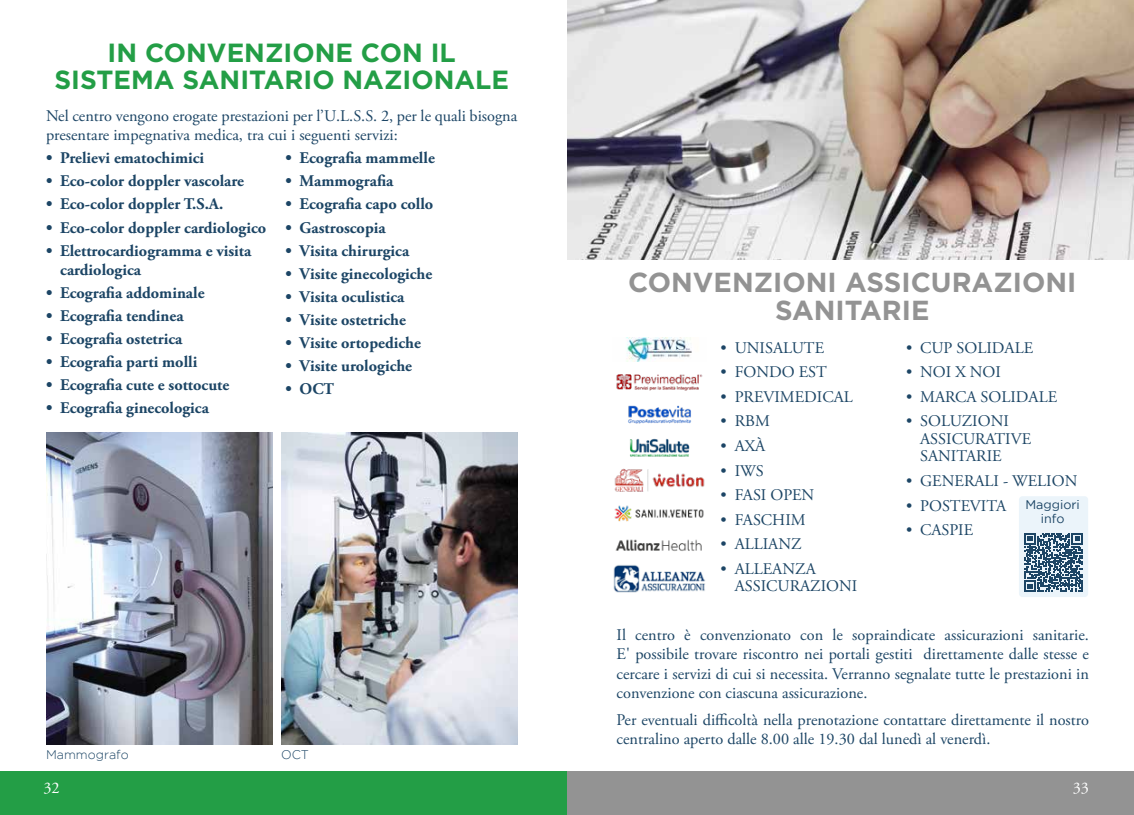
<style>
.page{position:relative;width:1134px;height:815px;background:#fff}
.page>*{position:absolute;margin:0;border:0;box-sizing:border-box;transform-origin:0 0}
.t1{font:700 27.5px/27.5px "Gotham";color:#939393;text-align:center}
.t2{font:700 26.25px/27.5px "Gotham";color:#239e46;text-align:center}
.t3{font:16.25px/19.5px "Adobe Garamond Pro";color:#1c4565}
.t4{font:700 16.25px/19.5px "Adobe Garamond Pro";color:#1c4565}
.t5{font:16.25px "Adobe Garamond Pro";color:#fff}
.t6{font:300 12.5px "Gotham";color:#1c4565}
.t7{font:12.5px/13.8px "Gotham";color:#1c4565;text-align:center}
</style>
<div class="page">
<img style="left:46px;top:433px;width:227px;height:311px">
<img style="left:614px;top:505px;width:90px;height:17px">
<div style="left:567px;top:771px;width:567px;height:44px;background:#939393"></div>
<div style="left:0;top:771px;width:567px;height:44px;background:#239e46"></div>
<img style="left:616px;top:374px;width:87px;height:17px">
<img style="left:628px;top:405px;width:63px;height:19px">
<img style="left:630px;top:438px;width:60px;height:19px">
<img style="left:614px;top:468px;width:91px;height:24px">
<img style="left:615px;top:539px;width:87px;height:13px">
<img style="left:613px;top:565px;width:92px;height:28px">
<img style="left:626px;top:337px;width:66px;height:24px">
<img style="left:567px;top:0;width:567px;height:260px">
<div style="left:1019px;top:496px;width:69px;height:101px;background:#ebf4fa;border-radius:4px"></div>
<svg style="left:1024px;top:533px;width:59px;height:59px"></svg>
<img style="left:281px;top:433px;width:236px;height:311px">
<h2 class="t2" style="left:54px;top:38px;width:456px">IN CONVENZIONE CON IL<br>SISTEMA SANITARIO NAZIONALE</h2>
<p class="t3" style="left:46px;top:107px;width:473px">Nel centro vengono erogate prestazioni per l’U.L.S.S. 2, per le quali bisogna presentare impegnativa medica, tra cui i seguenti servizi:</p>
<p class="t4" style="left:46px;top:149px;width:160px">• Prelievi ematochimici</p>
<p class="t4" style="left:46px;top:172px;width:199px">• Eco-color doppler vascolare</p>
<p class="t4" style="left:46px;top:195px;width:179px">• Eco-color doppler T.S.A.</p>
<p class="t4" style="left:46px;top:218px;width:222px">• Eco-color doppler cardiologico</p>
<p class="t4" style="left:60px;top:241px;width:193px;text-indent:-14px">• Elettrocardiogramma e visita cardiologica</p>
<p class="t4" style="left:46px;top:284px;width:160px">• Ecografia addominale</p>
<p class="t4" style="left:46px;top:307px;width:139px">• Ecografia tendinea</p>
<p class="t4" style="left:46px;top:330px;width:138px">• Ecografia ostetrica</p>
<p class="t4" style="left:46px;top:353px;width:153px">• Ecografia parti molli</p>
<p class="t4" style="left:46px;top:376px;width:185px">• Ecografia cute e sottocute</p>
<p class="t4" style="left:46px;top:399px;width:164px">• Ecografia ginecologica</p>
<p class="t4" style="left:285px;top:149px;width:151px">• Ecografia mammelle</p>
<p class="t4" style="left:285px;top:172px;width:109px">• Mammografia</p>
<p class="t4" style="left:285px;top:195px;width:149px">• Ecografia capo collo</p>
<p class="t4" style="left:285px;top:218px;width:102px">• Gastroscopia</p>
<p class="t4" style="left:285px;top:241px;width:125px">• Visita chirurgica</p>
<p class="t4" style="left:285px;top:264px;width:148px">• Visite ginecologiche</p>
<p class="t4" style="left:285px;top:287px;width:120px">• Visita oculistica</p>
<p class="t4" style="left:285px;top:310px;width:122px">• Visite ostetriche</p>
<p class="t4" style="left:285px;top:333px;width:137px">• Visite ortopediche</p>
<p class="t4" style="left:285px;top:356px;width:128px">• Visite urologiche</p>
<p class="t4" style="left:285px;top:379px;width:50px">• OCT</p>
<p class="t6" style="left:46px;top:747px;width:84px">Mammografo</p>
<p class="t6" style="left:281px;top:747px;width:29px">OCT</p>
<h1 class="t1" style="left:628px;top:269px;width:450px">CONVENZIONI ASSICURAZIONI<br>SANITARIE</h1>
<p class="t3" style="left:720px;top:338px;width:105px">• UNISALUTE</p>
<p class="t3" style="left:720px;top:363px;width:108px">• FONDO EST</p>
<p class="t3" style="left:720px;top:387px;width:134px">• PREVIMEDICAL</p>
<p class="t3" style="left:720px;top:412px;width:51px">• RBM</p>
<p class="t3" style="left:720px;top:437px;width:46px">• AXÀ</p>
<p class="t3" style="left:720px;top:461px;width:45px">• IWS</p>
<p class="t3" style="left:720px;top:486px;width:95px">• FASI OPEN</p>
<p class="t3" style="left:720px;top:510px;width:87px">• FASCHIM</p>
<p class="t3" style="left:720px;top:535px;width:83px">• ALLIANZ</p>
<p class="t3" style="left:735px;top:561px;width:124px;line-height:17.5px;text-indent:-14px">• ALLEANZA<br>ASSICURAZIONI</p>
<p class="t3" style="left:906px;top:338px;width:129px">• CUP SOLIDALE</p>
<p class="t3" style="left:906px;top:363px;width:97px">• NOI X NOI</p>
<p class="t3" style="left:906px;top:387px;width:153px">• MARCA SOLIDALE</p>
<p class="t3" style="left:920px;top:413px;width:113px;line-height:17.5px;text-indent:-14px">• SOLUZIONI<br>ASSICURATIVE<br>SANITARIE</p>
<p class="t3" style="left:906px;top:472px;width:173px">• GENERALI - WELION</p>
<p class="t3" style="left:906px;top:496px;width:102px">• POSTEVITA</p>
<p class="t3" style="left:906px;top:521px;width:69px">• CASPIE</p>
<p class="t7" style="left:1025px;top:498px;width:56px">Maggiori info</p>
<p class="t3" style="left:617px;top:625px;width:474px;text-align:justify">Il centro è convenzionato con le sopraindicate assicurazioni sanitarie.<br>E' possibile trovare riscontro nei portali gestiti direttamente dalle stesse e cercare i servizi di cui si necessita. Verranno segnalate tutte le prestazioni in convenzione con ciascuna assicurazione.</p>
<p class="t3" style="left:617px;top:710px;width:474px">Per eventuali difficoltà nella prenotazione contattare direttamente il nostro centralino aperto dalle 8.00 alle 19.30 dal lunedì al venerdì.</p>
<p class="t5" style="left:43px;top:778px;width:18px">32</p>
<p class="t5" style="left:1073px;top:778px;width:18px">33</p>
</div>
